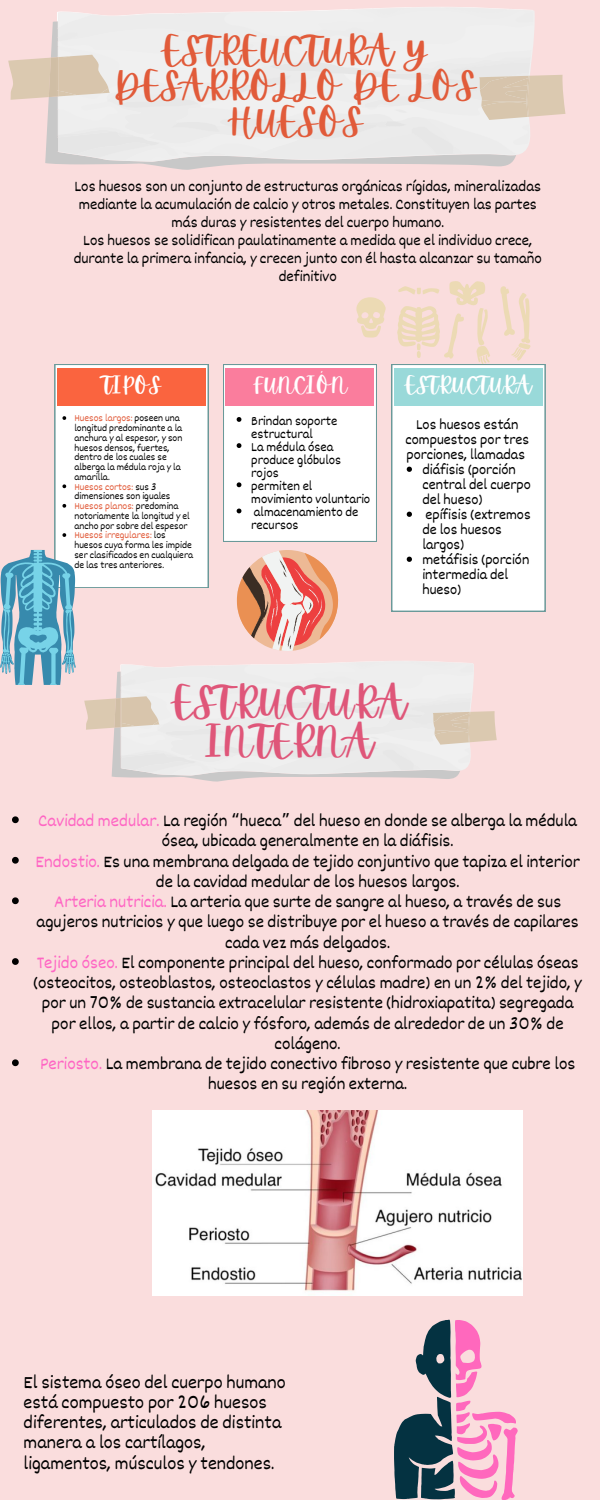
<style>
.page{position:relative;width:600px;height:1500px;background:#fadddd}
.page>*{position:absolute;margin:0;border:0;box-sizing:border-box;transform-origin:0 0}
.t1{font:40.7px/38.4px "Apricots";color:#df5679;text-align:center}
.t2{font:36.9px/35.4px "Apricots";color:#e15b3a;text-align:center}
.t3{font:22px "Apricots";color:#fff}
.t4{font:18.9px/20px "Dekko";color:#000}
.t5{font:17.8px/20.2px "Dekko";color:#000;text-align:center}
.t6{font:15.6px/18px "Dekko";color:#000;text-align:center}
.t7{font:15px/15px "Dekko";color:#000}
.t8{font:13.4px/13.1px "Dekko";color:#000}
.t9{font:10.1px/9.8px "Dekko";color:#000}
.s1{color:#e15b3a}
.s2{color:#ff66c4}
.s3{font-family:"Noto Sans Gurmukhi"}
</style>
<div class="page">
<svg style="left:45px;top:161px;width:467px;height:9px"></svg>
<svg style="left:8px;top:7px;width:557px;height:154px"></svg>
<svg style="left:112px;top:775px;width:345px;height:7px"></svg>
<svg style="left:531px;top:364px;width:14px;height:247px"></svg>
<div style="left:394px;top:368px;width:149px;height:38px;background:#99d9d9"></div>
<img style="left:152px;top:1111px;width:371px;height:184px">
<svg style="left:394px;top:1320px;width:124px;height:180px"></svg>
<svg style="left:0;top:281px;width:531px;height:494px"></svg>
<svg style="left:12px;top:816px;width:7px;height:7px"></svg>
<svg style="left:12px;top:857px;width:7px;height:7px"></svg>
<svg style="left:12px;top:897px;width:7px;height:7px"></svg>
<svg style="left:12px;top:958px;width:7px;height:7px"></svg>
<svg style="left:12px;top:1059px;width:7px;height:7px"></svg>
<p class="t2" style="left:114px;top:34px;width:364px">ESTREUCTURA Y<br>DESARROLLO DE LOS<br>HUESOS</p>
<p class="t6" style="left:74px;top:177px;width:470px">Los huesos son un conjunto de estructuras orgánicas rígidas, mineralizadas mediante la acumulación de calcio y otros metales. Constituyen las partes más duras y resistentes del cuerpo humano.<br>Los huesos se solidifican paulatinamente a medida que el individuo crece, durante la primera infancia, y crecen junto con él hasta alcanzar su tamaño definitivo</p>
<p class="t3" style="left:102px;top:373px;width:61px">TIPOS</p>
<h1 class="t3" style="left:253px;top:373px;width:95px">FUNCIÓN</h1>
<h4 class="t3" style="left:405px;top:373px;width:128px">ESTRUCTURA</h4>
<p class="t9" style="left:74px;top:413px;width:109px"><span class="s1">Huesos largos:</span> poseen una longitud predominante a la anchura y al espesor, y son huesos densos, fuertes, dentro de los cuales se alberga la médula roja y la amarilla.</p>
<p class="t9" style="left:74px;top:481px;width:98px"><span class="s1">Huesos cortos:</span> sus 3 dimensiones son iguales</p>
<h2 class="t9" style="left:74px;top:501px;width:117px"><span class="s1">Huesos planos:</span> predomina notoriamente la longitud y el ancho por sobre del espesor</h2>
<p class="t9" style="left:74px;top:530px;width:120px"><span class="s1">Huesos irregulares:</span> los huesos cuya forma les impide ser clasificados en cualquiera de las tres anteriores.</p>
<p class="t8" style="left:251px;top:413px;width:88px">Brindan soporte estructural</p>
<p class="t8" style="left:251px;top:440px;width:91px">La médula ósea produce glóbulos rojos</p>
<p class="t8" style="left:251px;top:479px;width:121px">permiten el movimiento voluntario</p>
<h2 class="t8" style="left:251px;top:505px;width:109px">almacenamiento de recursos</h2>
<h4 class="t7" style="left:405px;top:416px;width:125px;text-align:center">Los huesos están compuestos por tres porciones, llamadas</h4>
<p class="t7" style="left:422px;top:461px;width:110px">diáfisis (porción central del cuerpo del hueso)</p>
<p class="t7" style="left:422px;top:506px;width:110px">epífisis (extremos de los huesos largos)</p>
<p class="t7" style="left:422px;top:551px;width:108px">metáfisis (porción intermedia del hueso)</p>
<h2 class="t1" style="left:173px;top:684px;width:235px">ESTRUCTURA<br>INTERNA</h2>
<p class="t5" style="left:38px;top:810px;width:540px"><span class="s2">Cavidad medular.</span> La región <span class="s3">“</span>hueca<span class="s3">”</span> del hueso en donde se alberga la médula ósea, ubicada generalmente en la diáfisis.</p>
<p class="t5" style="left:36px;top:850px;width:546px"><span class="s2">Endostio.</span> Es una membrana delgada de tejido conjuntivo que tapiza el interior de la cavidad medular de los huesos largos.</p>
<p class="t5" style="left:37px;top:891px;width:544px"><span class="s2">Arteria nutricia.</span> La arteria que surte de sangre al hueso, a través de sus agujeros nutricios y que luego se distribuye por el hueso a través de capilares cada vez más delgados.</p>
<h1 class="t5" style="left:34px;top:952px;width:550px"><span class="s2">Tejido óseo.</span> El componente principal del hueso, conformado por células óseas (osteocitos, osteoblastos, osteoclastos y células madre) en un 2% del tejido, y por un 70% de sustancia extracelular resistente (hidroxiapatita) segregada por ellos, a partir de calcio y fósforo, además de alrededor de un 30% de colágeno.</h1>
<p class="t5" style="left:40px;top:1053px;width:537px"><span class="s2">Periosto.</span> La membrana de tejido conectivo fibroso y resistente que cubre los huesos en su región externa.</p>
<p class="t4" style="left:24px;top:1372px;width:264px">El sistema óseo del cuerpo humano está compuesto por 206 huesos diferentes, articulados de distinta manera a los cartílagos, ligamentos, músculos y tendones.</p>
</div>
